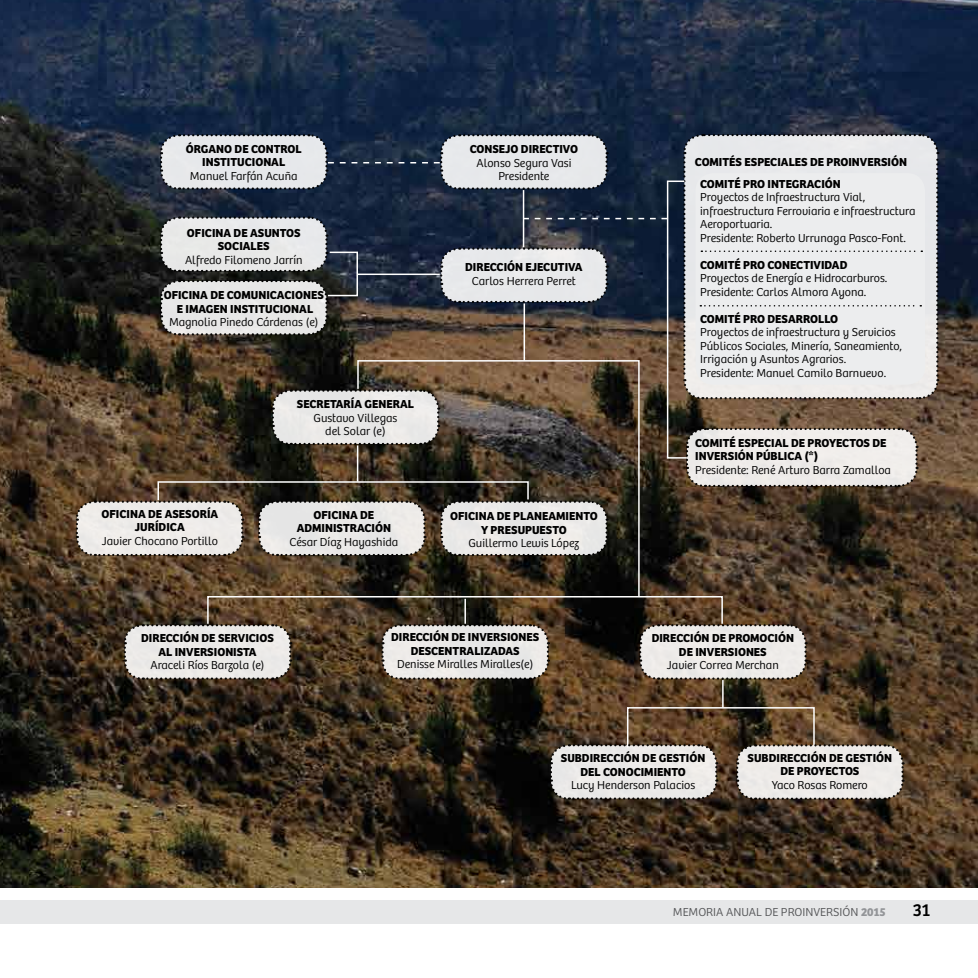
<style>
.page{position:relative;width:978px;height:978px;background:#fff}
.page>*{position:absolute;margin:0;border:0;box-sizing:border-box;transform-origin:0 0}
.t1{font:18px "Bree Peru";color:#000}
.t2{font:700 12px/13.5px "Bree Peru";color:#000;text-align:center}
.t3{font:300 12px/13.5px "Bree Peru";color:#000;text-align:center}
.t4{font:300 12px "Bree Peru";color:#58595b}
.s1{font-weight:300}
.s2{font-weight:700}
.s3{font-weight:700;color:#939598}
</style>
<div class="page">
<div style="left:0;top:901px;width:978px;height:23px;background:#e6e7e8"></div>
<img style="left:0;top:0;width:978px;height:887px">
<svg style="left:356px;top:557px;width:284px;height:39px;background:#272015"></svg>
<div style="left:207px;top:596px;width:516px;height:28px;border:2px solid #fff"></div>
<svg style="left:122px;top:623px;width:171px;height:58px;background:#cfccc8"></svg>
<svg style="left:549px;top:706px;width:356px;height:95px;background:#9f9388"></svg>
<svg style="left:380px;top:623px;width:170px;height:58px;background:#cfccc8"></svg>
<svg style="left:638px;top:623px;width:170px;height:58px;background:#d3cec9"></svg>
<svg style="left:75px;top:133px;width:865px;height:424px;background:#837f7d"></svg>
<hr style="left:358px;top:274px;width:82px;height:1px;background:#fff">
<hr style="left:357px;top:445px;width:1px;height:37px;background:#fff">
<hr style="left:464px;top:599px;width:2px;height:25px;background:#fff">
<hr style="left:722px;top:680px;width:2px;height:27px;background:#fff">
<p class="t2" style="left:186px;top:143px;width:117px">ÓRGANO DE CONTROL<br>INSTITUCIONAL<br><span class="s1">Manuel Farfán Acuña</span></p>
<p class="t2" style="left:185px;top:226px;width:119px">OFICINA DE ASUNTOS<br>SOCIALES<br><span class="s1">Alfredo Filomeno Jarrín</span></p>
<p class="t2" style="left:164px;top:289px;width:162px">OFICINA DE COMUNICACIONES<br>E IMAGEN INSTITUCIONAL<br><span class="s1">Magnolia Pinedo Cárdenas (e)</span></p>
<p class="t3" style="left:297px;top:398px;width:119px"><span class="s2">SECRETARÍA GENERAL<br></span>Gustavo Villegas<br>del Solar (e)</p>
<p class="t3" style="left:470px;top:143px;width:110px"><span class="s2">CONSEJO DIRECTIVO<br></span>Alonso Segura Vasi<br>Presidente</p>
<p class="t3" style="left:465px;top:261px;width:119px"><span class="s2">DIRECCIÓN EJECUTIVA<br></span>Carlos Herrera Perret</p>
<p class="t2" style="left:101px;top:507px;width:118px">OFICINA DE ASESORÍA<br>JURÍDICA<br><span class="s1">Javier Chocano Portillo</span></p>
<p class="t2" style="left:290px;top:508px;width:110px">OFICINA DE<br>ADMINISTRACIÓN<br><span class="s1">César Díaz Hayashida</span></p>
<p class="t2" style="left:450px;top:510px;width:149px">OFICINA DE PLANEAMIENTO<br>Y PRESUPUESTO<br><span class="s1">Guillermo Lewis López</span></p>
<p class="t2" style="left:695px;top:156px;width:214px">COMITÉS ESPECIALES DE PROINVERSIÓN</p>
<p class="t3" style="left:700px;top:177px;width:217px;text-align:left"><span class="s2">COMITÉ PRO INTEGRACIÓN<br></span>Proyectos de Infraestructura Vial, infraestructura Ferroviaria e infraestructura Aeroportuaria.<br>Presidente: Roberto Urrunaga Pasco-Font.</p>
<p class="t3" style="left:700px;top:258px;width:189px;text-align:left"><span class="s2">COMITÉ PRO CONECTIVIDAD<br></span>Proyectos de Energía e Hidrocarburos.<br>Presidente: Carlos Almora Ayona.</p>
<p class="t3" style="left:700px;top:312px;width:203px;text-align:left"><span class="s2">COMITÉ PRO DESARROLLO<br></span>Proyectos de infraestructura y Servicios Públicos Sociales, Minería, Saneamiento, Irrigación y Asuntos Agrarios.<br>Presidente: Manuel Camilo Barnuevo.</p>
<p class="t2" style="left:695px;top:437px;width:197px;text-align:left">COMITÉ ESPECIAL DE PROYECTOS DE<br>INVERSIÓN PÚBLICA (*)<br><span class="s1">Presidente: René Arturo Barra Zamalloa</span></p>
<p class="t2" style="left:141px;top:632px;width:134px">DIRECCIÓN DE SERVICIOS<br>AL INVERSIONISTA<br><span class="s1">Araceli Ríos Barzola (e)</span></p>
<p class="t2" style="left:391px;top:631px;width:150px">DIRECCIÓN DE INVERSIONES<br>DESCENTRALIZADAS<br><span class="s1">Denisse Miralles Miralles(e)</span></p>
<p class="t2" style="left:652px;top:632px;width:144px">DIRECCIÓN DE PROMOCIÓN<br>DE INVERSIONES<br><span class="s1">Javier Correa Merchan</span></p>
<p class="t2" style="left:561px;top:752px;width:146px">SUBDIRECCIÓN DE GESTIÓN<br>DEL CONOCIMIENTO<br><span class="s1">Lucy Henderson Palacios</span></p>
<p class="t2" style="left:748px;top:752px;width:146px">SUBDIRECCIÓN DE GESTIÓN<br>DE PROYECTOS<br><span class="s1">Yaco Rosas Romero</span></p>
<p class="t4" style="left:673px;top:905px;width:214px">MEMORIA ANUAL DE PROINVERSIÓN <span class="s3">2015</span></p>
<p class="t1" style="left:913px;top:900px;width:19px">31</p>
</div>
